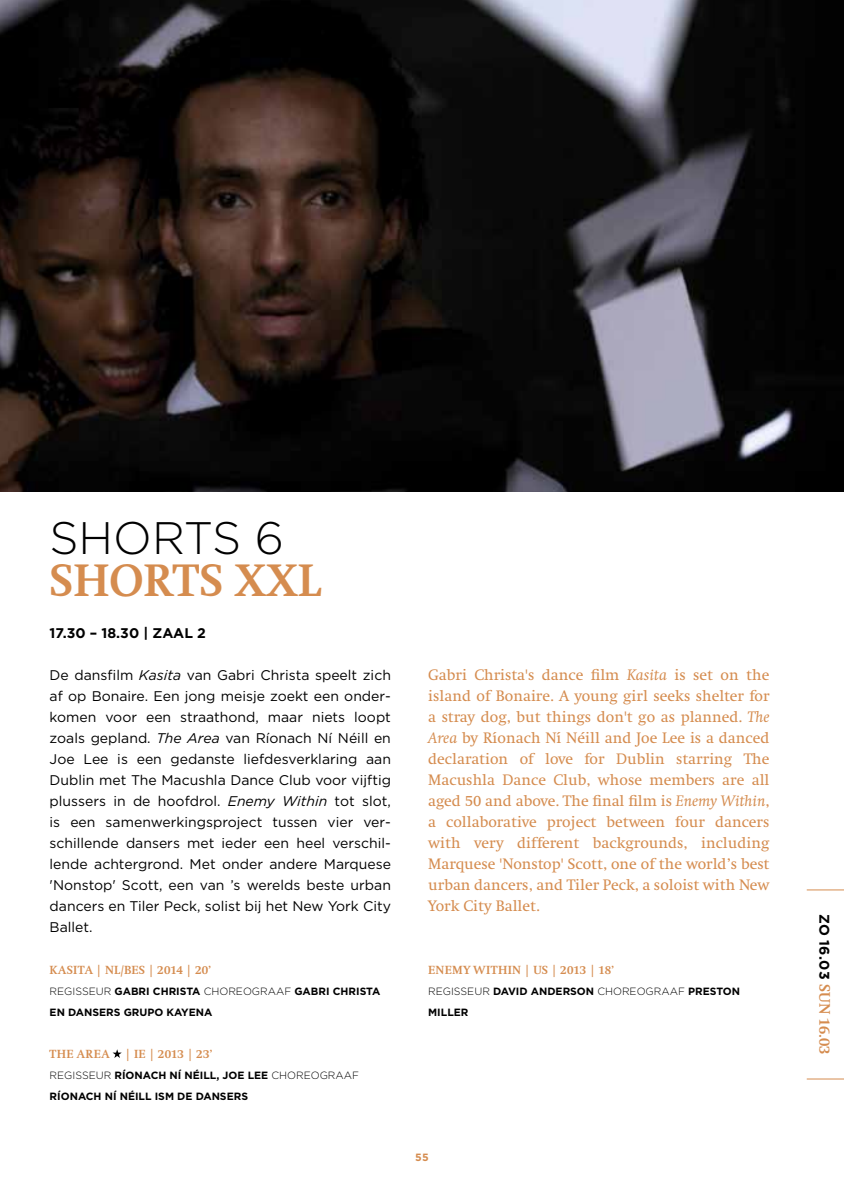
<style>
.page{position:relative;width:844px;height:1191px;background:#fff}
.page>*{position:absolute;margin:0;border:0;box-sizing:border-box;transform-origin:0 0}
.t1{font:700 47.25px "Swift";color:#d58c4f}
.t2{font:300 45.5px "Gotham";letter-spacing:-.005em;color:#000}
.t3{font:15.75px/21px "Swift";color:#d58c4f;text-align:justify}
.t4{font:700 15.75px "Swift";letter-spacing:.015em;color:#d58c4f}
.t5{font:14px/21px "Gotham";color:#000;text-align:justify}
.t6{font:700 14px "Gotham";color:#000}
.t7{font:700 12.25px "Swift";letter-spacing:.02em;color:#d58c4f}
.t8{font:700 10.5px/21px "Gotham";color:#000}
.t9{font:700 10.5px "Gotham";color:#d58c4f}
.s1{font-style:italic}
.s2{font-weight:300}
.s3{font-family:"Gotham";font-size:14px;color:#000}
</style>
<div class="page">
<svg style="left:112px;top:1049px;width:10px;height:9px"></svg>
<hr style="left:806px;top:889px;width:37px;height:1px;background:#d58c4f">
<hr style="left:806px;top:1078px;width:37px;height:1px;background:#d58c4f">
<img style="left:0;top:0;width:843px;height:491px">
<h2 class="t2" style="left:50px;top:509px;width:236px">SHORTS 6</h2>
<h1 class="t1" style="left:50px;top:554px;width:273px">SHORTS XXL</h1>
<p class="t6" style="left:50px;top:623px;width:158px">17.30 – 18.30 | ZAAL 2</p>
<p class="t5" style="left:50px;top:664px;width:343px">De dansfilm <span class="s1">Kasita</span> van Gabri Christa speelt zich af op Bonaire. Een jong meisje zoekt een onder&shy;komen voor een straathond, maar niets loopt zoals gepland. <span class="s1">The Area</span> van Ríonach Ní Néill en Joe Lee is een gedanste liefdesverklaring aan Dublin met The Macushla Dance Club voor vijftig plussers in de hoofdrol. <span class="s1">Enemy Within</span> tot slot, is een samenwerkingsproject tussen vier ver&shy;schillende dansers met ieder een heel verschil&shy;lende achtergrond. Met onder andere Marquese 'Nonstop' Scott, een van ’s werelds beste urban dancers en Tiler Peck, solist bij het New York City Ballet.</p>
<p class="t3" style="left:428px;top:664px;width:343px">Gabri Christa's dance film <span class="s1">Kasita</span> is set on the island of Bonaire. A young girl seeks shelter for a stray dog, but things don't go as planned. <span class="s1">The Area</span> by Ríonach Ní Néill and Joe Lee is a danced declaration of love for Dublin starring The Macushla Dance Club, whose members are all aged 50 and above. The final film is <span class="s1">Enemy Within</span>, a collaborative project between four dancers with very different backgrounds, including Marquese 'Nonstop' Scott, one of the world’s best urban dancers, and Tiler Peck, a soloist with New York City Ballet.</p>
<p class="t7" style="left:50px;top:963px;width:163px">KASITA | NL/BES | 2014 | 20’</p>
<p class="t8" style="left:50px;top:980px;width:332px"><span class="s2">REGISSEUR</span> GABRI CHRISTA <span class="s2">CHOREOGRAAF</span> GABRI CHRISTA<br>EN DANSERS GRUPO KAYENA</p>
<p class="t7" style="left:50px;top:1047px;width:164px">THE AREA | IE | 2013 | 23’</p>
<p class="t8" style="left:50px;top:1064px;width:311px"><span class="s2">REGISSEUR</span> RÍONACH NÍ NÉILL, JOE LEE <span class="s2">CHOREOGRAAF<br></span>RÍONACH NÍ NÉILL ISM DE DANSERS</p>
<p class="t7" style="left:428px;top:963px;width:187px">ENEMY WITHIN | US | 2013 | 18’</p>
<p class="t8" style="left:428px;top:980px;width:313px"><span class="s2">REGISSEUR</span> DAVID ANDERSON <span class="s2">CHOREOGRAAF</span> PRESTON<br>MILLER</p>
<p class="t9" style="left:415px;top:1150px;width:15px">55</p>
<p class="t4" style="left:833px;top:914px;width:142px;rotate:90deg"><span class="s3">ZO 16.03</span> SUN 16.03</p>
</div>
